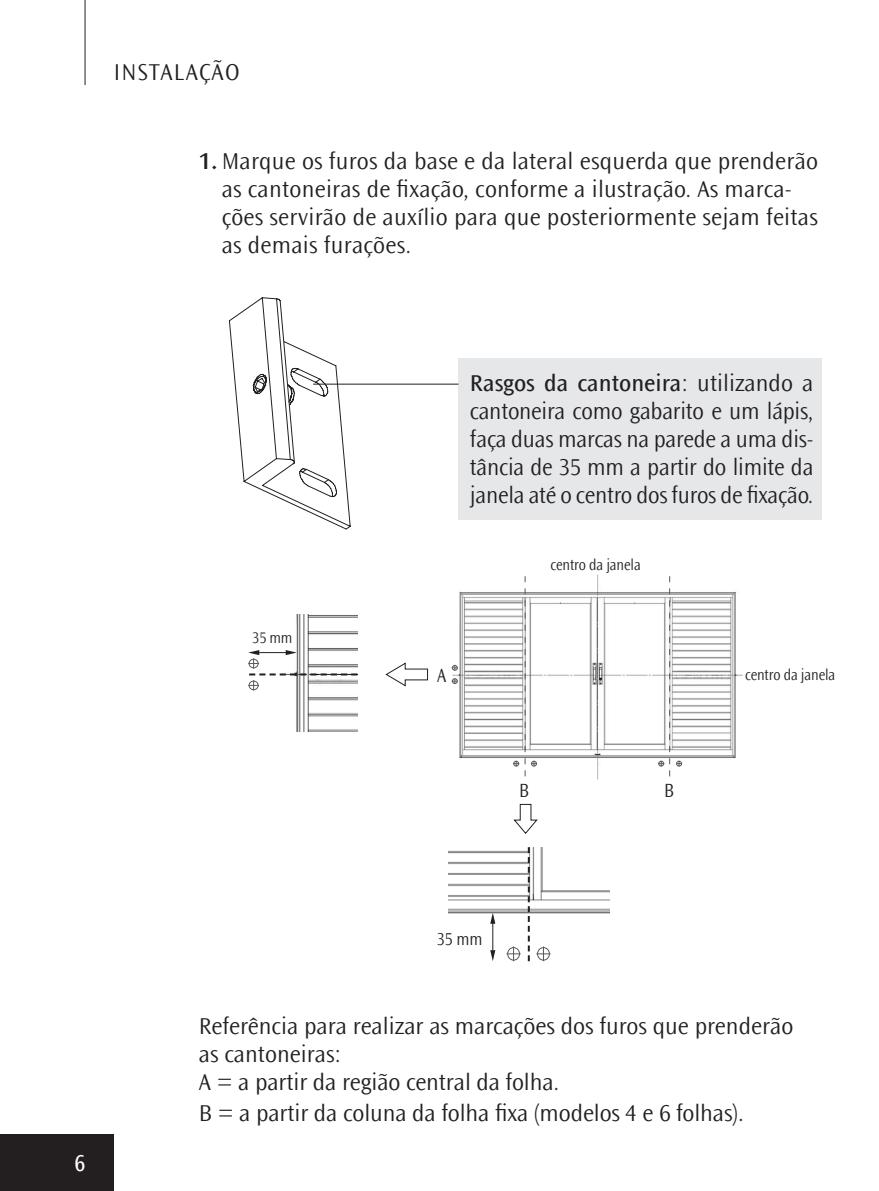
<style>
.page{position:relative;width:879px;height:1191px;background:#fff}
.page>*{position:absolute;margin:0;border:0;box-sizing:border-box;transform-origin:0 0}
.t1{font:300 24px/28px "Ocean Sans Std";color:#231f20}
.t2{font:300 24px "Ocean Sans Std";letter-spacing:.05em;color:#231f20}
.t3{font:24px "Ocean Sans Std";color:#fff;scale:.9 1}
.t4{font:300 20px "Ocean Sans Std";color:#231f20;scale:.9 1}
.t5{font:300 18px "Ocean Sans Std";color:#231f20;scale:.9 1}
.t6{font:300 16px "Ocean Sans Std";letter-spacing:-.01em;color:#231f20;scale:.9 1}
.s1{font-weight:600}
.s2{font-weight:400}
</style>
<div class="page">
<hr style="left:85px;top:0;width:1px;height:85px;background:#231f20">
<div style="left:0;top:1134px;width:114px;height:57px;background:#231f20"></div>
<div style="left:458px;top:358px;width:364px;height:161px;background:#e6e7e9"></div>
<hr style="left:313px;top:384px;width:145px;height:1px;background:#231f20">
<img style="left:451px;top:574px;width:292px;height:206px">
<img style="left:448px;top:847px;width:161px;height:101px">
<img style="left:252px;top:614px;width:105px;height:117px">
<svg style="left:229px;top:297px;width:122px;height:233px"></svg>
<svg style="left:536px;top:946px;width:14px;height:15px"></svg>
<svg style="left:452px;top:665px;width:6px;height:6px"></svg>
<svg style="left:531px;top:760px;width:6px;height:6px"></svg>
<svg style="left:676px;top:760px;width:6px;height:6px"></svg>
<svg style="left:506px;top:946px;width:15px;height:15px"></svg>
<svg style="left:452px;top:678px;width:6px;height:6px"></svg>
<svg style="left:528px;top:847px;width:2px;height:114px"></svg>
<svg style="left:248px;top:650px;width:109px;height:40px"></svg>
<svg style="left:490px;top:912px;width:5px;height:49px"></svg>
<svg style="left:385px;top:662px;width:43px;height:24px"></svg>
<svg style="left:513px;top:804px;width:25px;height:30px"></svg>
<svg style="left:513px;top:576px;width:12px;height:200px"></svg>
<svg style="left:658px;top:576px;width:12px;height:200px"></svg>
<p class="t2" style="left:114px;top:58px;width:127px">INSTALAÇÃO</p>
<p class="t1" style="left:222px;top:147px;width:598px;text-indent:-23px"><span class="s1">1.</span> Marque os furos da base e da lateral esquerda que prenderão as cantoneiras de fixação, conforme a ilustração. As marca&shy;ções servirão de auxílio para que posteriormente sejam feitas as demais furações.</p>
<p class="t1" style="left:470px;top:369px;width:345px;text-align:justify"><span class="s2">Rasgos da cantoneira</span>: utilizando a cantoneira como gabarito e um lápis, faça duas marcas na parede a uma dis&shy;tância de 35 mm a partir do limite da janela até o centro dos furos de fixação.</p>
<p class="t6" style="left:253px;top:629px;width:46px">35 mm</p>
<p class="t4" style="left:437px;top:664px;width:12px">A</p>
<p class="t6" style="left:550px;top:556px;width:102px">centro da janela</p>
<p class="t4" style="left:519px;top:779px;width:13px">B</p>
<p class="t4" style="left:664px;top:779px;width:13px">B</p>
<p class="t6" style="left:745px;top:666px;width:102px">centro da janela</p>
<p class="t3" style="left:74px;top:1150px;width:13px">6</p>
<p class="t5" style="left:437px;top:929px;width:52px">35 mm</p>
<p class="t1" style="left:199px;top:1012px;width:596px">Referência para realizar as marcações dos furos que prenderão as cantoneiras:<br>A = a partir da região central da folha.</p>
<p class="t1" style="left:199px;top:1099px;width:546px">B = a partir da coluna da folha fixa (modelos 4 e 6 folhas).</p>
</div>
